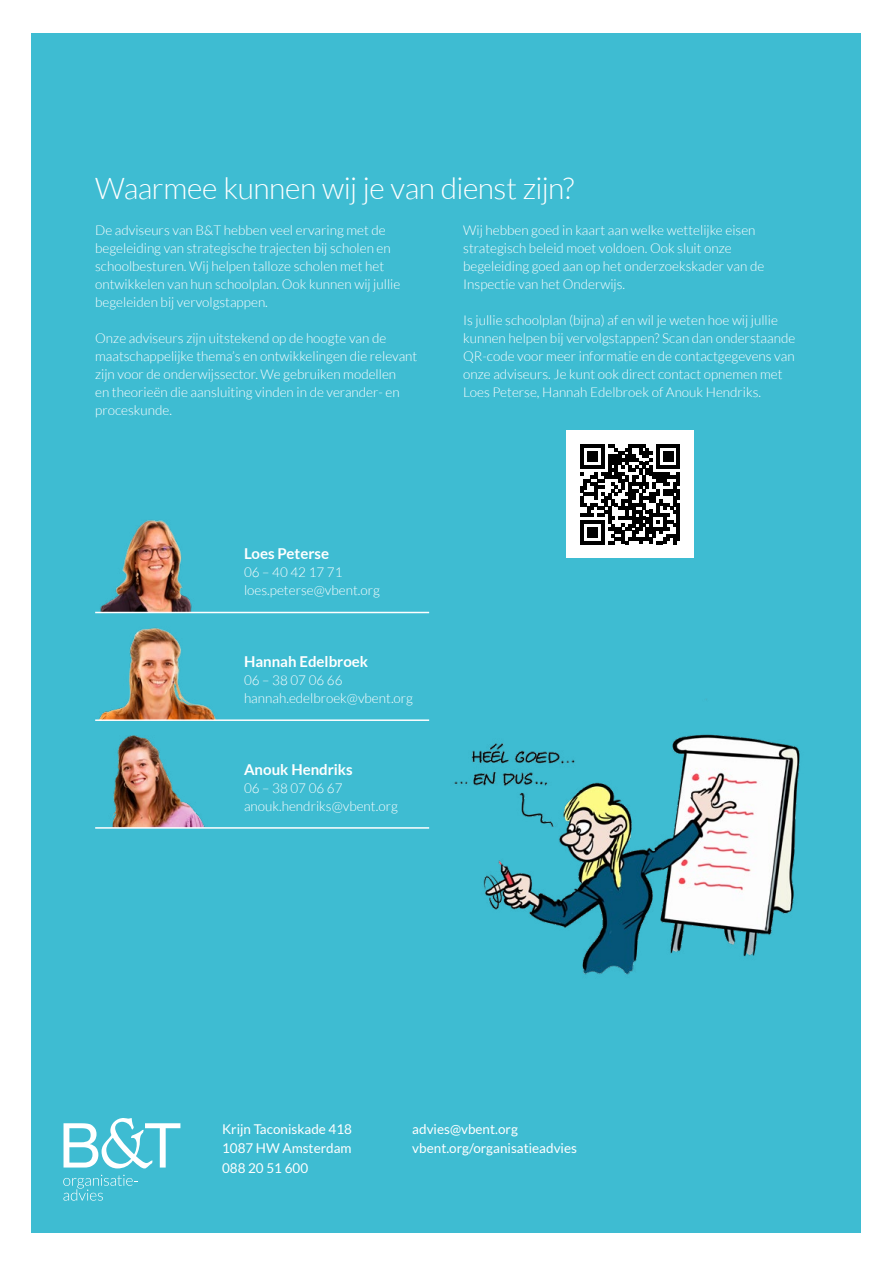
<style>
.page{position:relative;width:893px;height:1263px;background:#fff}
.page>*{position:absolute;margin:0;border:0;box-sizing:border-box;transform-origin:0 0}
.t1{font:300 30px "Lato";letter-spacing:-.015em;color:#fff}
.t2{font:700 15px "Lato";color:#fff}
.t3{font:300 13.5px/18px "Lato";color:#fff}
.t4{font:13.5px/19.5px "Lato";color:#fff;text-align:justify}
</style>
<div class="page">
<div style="left:31px;top:33px;width:830px;height:1199px;background:#3ebcd2"></div>
<img style="left:95px;top:520px;width:99px;height:92px">
<img style="left:99px;top:627px;width:117px;height:92px">
<img style="left:112px;top:735px;width:93px;height:92px">
<img style="left:454px;top:699px;width:346px;height:276px">
<hr style="left:95px;top:612px;width:334px;height:1px;background:#fff">
<hr style="left:95px;top:719px;width:334px;height:2px;background:#fff">
<hr style="left:95px;top:827px;width:334px;height:2px;background:#fff">
<div style="left:566px;top:431px;width:128px;height:127px;background:#fff"></div>
<svg style="left:580px;top:444px;width:100px;height:100px"></svg>
<hr style="left:677px;top:503px;width:3px;height:38px;background:#000">
<svg style="left:64px;top:1118px;width:116px;height:50px"></svg>
<svg style="left:63px;top:1175px;width:75px;height:26px"></svg>
<h1 class="t1" style="left:95px;top:172px;width:481px">Waarmee kunnen wij je van dienst zijn?</h1>
<p class="t3" style="left:95px;top:221px;width:307px">De adviseurs van B&amp;T hebben veel ervaring met de begeleiding van strategische trajecten bij scholen en schoolbesturen. Wij helpen talloze scholen met het ontwikkelen van hun schoolplan. Ook kunnen wij jullie begeleiden bij vervolgstappen.</p>
<p class="t3" style="left:95px;top:329px;width:324px">Onze adviseurs zijn uitstekend op de hoogte van de maatschappelijke thema’s en ontwikkelingen die relevant zijn voor de onderwijssector. We gebruiken modellen<br>en theorieën die aansluiting vinden in de verander- en proceskunde.</p>
<p class="t3" style="left:463px;top:221px;width:303px">Wij hebben goed in kaart aan welke wettelijke eisen strategisch beleid moet voldoen. Ook sluit onze begeleiding goed aan op het onderzoekskader van de Inspectie van het Onderwijs.</p>
<p class="t3" style="left:463px;top:311px;width:334px">Is jullie schoolplan (bijna) af en wil je weten hoe wij jullie kunnen helpen bij vervolgstappen? Scan dan onderstaande QR-code voor meer informatie en de contactgegevens van onze adviseurs. Je kunt ook direct contact opnemen met Loes Peterse, Hannah Edelbroek of Anouk Hendriks.</p>
<p class="t2" style="left:244px;top:545px;width:87px">Loes Peterse</p>
<p class="t3" style="left:244px;top:563px;width:137px">06 – 40 42 17 71 loes.peterse@vbent.org</p>
<p class="t2" style="left:244px;top:653px;width:126px">Hannah Edelbroek</p>
<p class="t3" style="left:244px;top:671px;width:171px">06 – 38 07 06 66 hannah.edelbroek@vbent.org</p>
<p class="t2" style="left:244px;top:761px;width:110px">Anouk Hendriks</p>
<p class="t3" style="left:244px;top:779px;width:155px">06 – 38 07 06 67 anouk.hendriks@vbent.org</p>
<p class="t4" style="left:222px;top:1119px;width:132px">Krijn Taconiskade 418<br>1087 HW Amsterdam 088 20 51 600</p>
<p class="t4" style="left:412px;top:1119px;width:166px">advies@vbent.org vbent.org/organisatieadvies</p>
</div>
